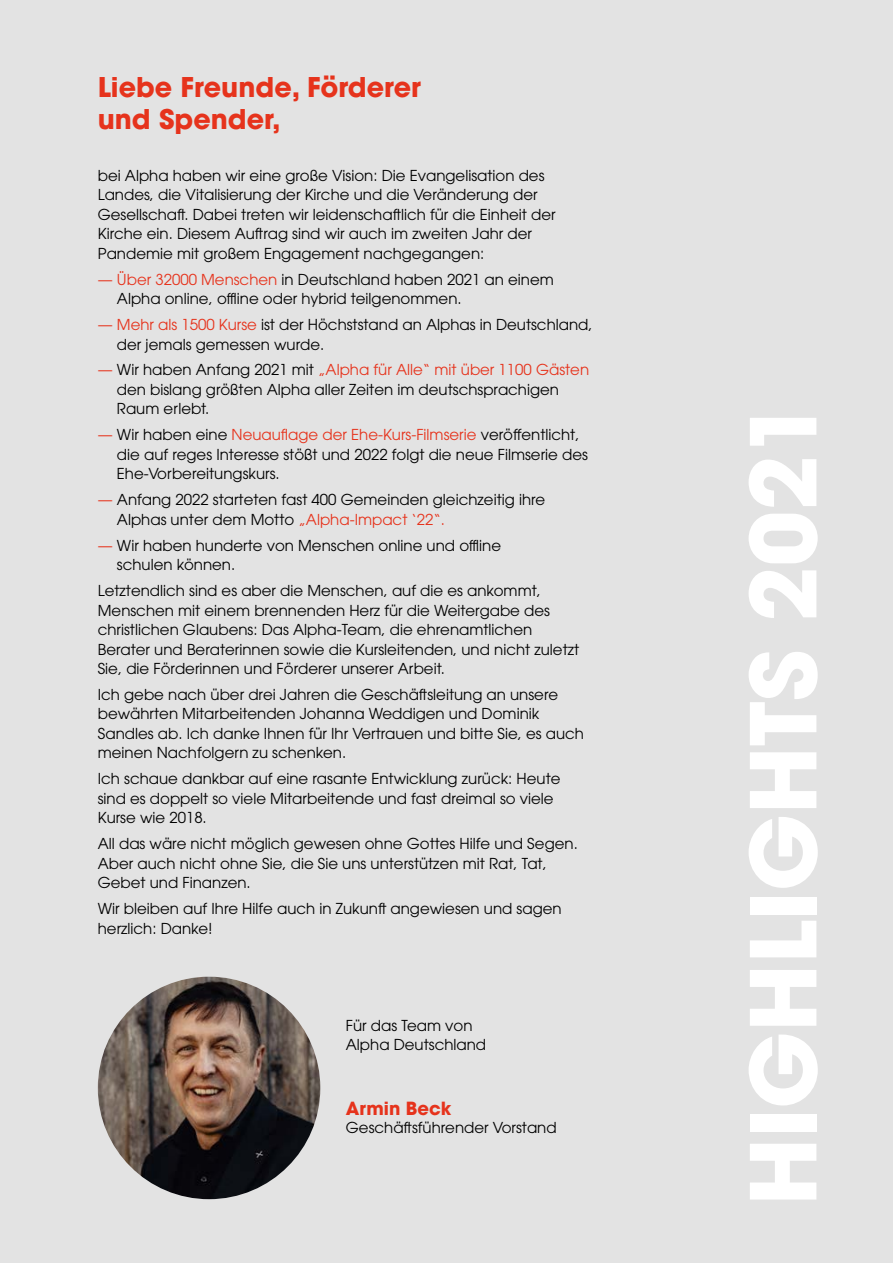
<style>
.page{position:relative;width:893px;height:1263px;background:#e3e3e3}
.page>*{position:absolute;margin:0;border:0;box-sizing:border-box;transform-origin:0 0}
.t1{font:700 90px "ITC Avant Garde Pro";color:#fff}
.t2{font:700 27px/32.4px "ITC Avant Garde Pro";color:#e6331c}
.t3{font:700 18px "ITC Avant Garde Pro";color:#e6331c}
.t4{font:15px/19.5px "ITC Avant Garde Pro";color:#000}
.s1{color:#e6331c}
</style>
<div class="page">
<img style="left:98px;top:977px;width:222px;height:222px;border-radius:111px">
<h2 class="t2" style="left:98px;top:70px;width:325px">Liebe Freunde, Förderer und Spender,</h2>
<p class="t4" style="left:98px;top:165px;width:459px">bei Alpha haben wir eine große Vision: Die Evangelisation des Landes, die Vitalisierung der Kirche und die Veränderung der Gesellschaft. Dabei treten wir leidenschaftlich für die Einheit der Kirche ein. Diesem Auftrag sind wir auch im zweiten Jahr der Pandemie mit großem Engagement nachgegangen:</p>
<p class="t4" style="left:117px;top:269px;width:438px;text-indent:-19px"><span class="s1">— Über 32000 Menschen</span> in Deutschland haben 2021 an einem<br>Alpha online, offline oder hybrid teilgenommen.</p>
<p class="t4" style="left:117px;top:315px;width:477px;text-indent:-19px"><span class="s1">— Mehr als 1500 Kurse</span> ist der Höchststand an Alphas in Deutschland, der jemals gemessen wurde.</p>
<p class="t4" style="left:117px;top:360px;width:474px;text-indent:-19px"><span class="s1">—</span> Wir haben Anfang 2021 mit <span class="s1">„Alpha für Alle“ mit über 1100 Gästen </span>den bislang größten Alpha aller Zeiten im deutschsprachigen<br>Raum erlebt.</p>
<p class="t4" style="left:117px;top:425px;width:472px;text-indent:-19px"><span class="s1">—</span> Wir haben eine <span class="s1">Neuauflage der Ehe-Kurs-Filmserie</span> veröffentlicht, die auf reges Interesse stößt und 2022 folgt die neue Filmserie des<br>Ehe-Vorbereitungskurs.</p>
<p class="t4" style="left:117px;top:490px;width:430px;text-indent:-19px"><span class="s1">—</span> Anfang 2022 starteten fast 400 Gemeinden gleichzeitig ihre<br>Alphas unter dem Motto <span class="s1">„Alpha-Impact ‘22“.</span></p>
<p class="t4" style="left:117px;top:535px;width:386px;text-indent:-19px"><span class="s1">—</span> Wir haben hunderte von Menschen online und offline schulen können.</p>
<p class="t4" style="left:98px;top:581px;width:483px">Letztendlich sind es aber die Menschen, auf die es ankommt, Menschen mit einem brennenden Herz für die Weitergabe des christlichen Glaubens: Das Alpha-Team, die ehrenamtlichen Berater und Beraterinnen sowie die Kursleitenden, und nicht zuletzt Sie, die Förderinnen und Förderer unserer Arbeit.</p>
<p class="t4" style="left:98px;top:684px;width:488px">Ich gebe nach über drei Jahren die Geschäftsleitung an unsere bewährten Mitarbeitenden Johanna Weddigen und Dominik Sandles ab. Ich danke Ihnen für Ihr Vertrauen und bitte Sie, es auch meinen Nachfolgern zu schenken.</p>
<p class="t4" style="left:98px;top:769px;width:464px">Ich schaue dankbar auf eine rasante Entwicklung zurück: Heute sind es doppelt so viele Mitarbeitende und fast dreimal so viele<br>Kurse wie 2018.</p>
<p class="t4" style="left:98px;top:834px;width:482px">All das wäre nicht möglich gewesen ohne Gottes Hilfe und Segen.<br>Aber auch nicht ohne Sie, die Sie uns unterstützen mit Rat, Tat,<br>Gebet und Finanzen.</p>
<p class="t4" style="left:98px;top:899px;width:465px">Wir bleiben auf Ihre Hilfe auch in Zukunft angewiesen und sagen herzlich: Danke!</p>
<p class="t4" style="left:346px;top:1016px;width:142px;line-height:18.8px">Für das Team von<br>Alpha Deutschland</p>
<p class="t3" style="left:346px;top:1096px;width:107px">Armin Beck</p>
<p class="t4" style="left:346px;top:1117px;width:212px">Geschäftsführender Vorstand</p>
<h1 class="t1" style="left:723px;top:1205px;width:808px;rotate:-90deg">HIGHLIGHTS 2021</h1>
</div>
